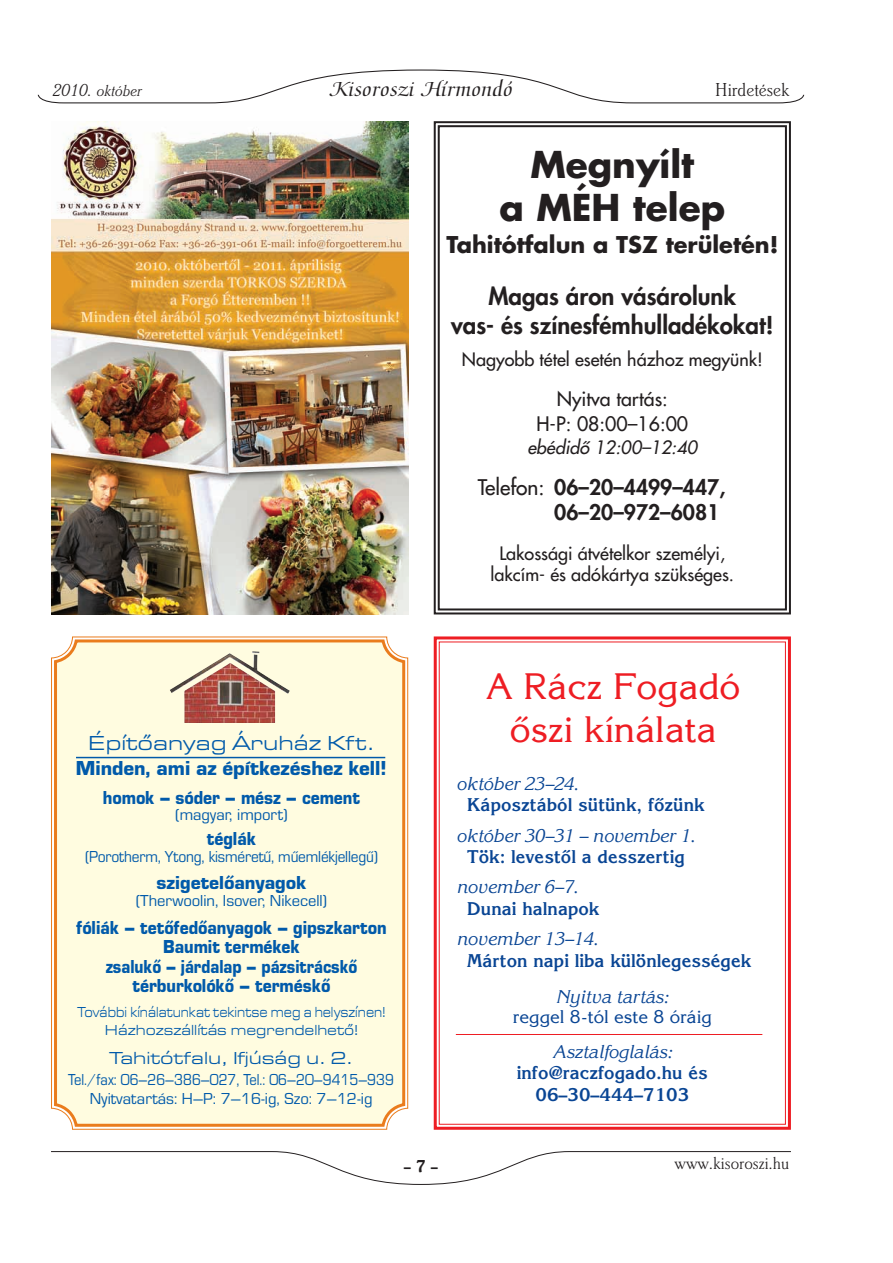
<style>
.page{position:relative;width:893px;height:1263px;background:#fff}
.page>*{position:absolute;margin:0;border:0;box-sizing:border-box;transform-origin:0 0}
.t1{font:36px/43.2px "Korinna H Regular";color:#ee1d23;text-align:center}
.t2{font:36px/43.2px "Futura AH Bold";color:#231f20;text-align:center}
.t3{font:24px/28.8px "Futura AH Heavy";color:#231f20;text-align:center}
.t4{font:22.5px "Futura AH Bold";color:#231f20}
.t5{font:22.5px "Medici Scr Hun";color:#231f20;scale:1.1 1}
.t6{font:21px/25.2px "Futura AH Heavy";color:#231f20;text-align:right}
.t7{font:21px "Eurostyle AH Bold";color:#015aaa}
.t8{font:21px "Eurostyle AH Extended Roman";color:#015aaa}
.t9{font:19.5px/19.5px "Eurostyle AH Bold";color:#015aaa;text-align:center;scale:.9 1}
.t10{font:19.5px/24.6px "Futura AH";color:#231f20;text-align:center}
.t11{font:19.5px "Eurostyle AH Bold";color:#015aaa}
.t12{font:19.5px "Brighton TCE Ligh";color:#231f20}
.t13{font:18px/21.6px "Korinna H Bold";color:#094594;text-align:center}
.t14{font:18px "Korinna H Kursiv";color:#094594}
.t15{font:18px/21.6px "Futura AH";color:#231f20;text-align:center}
.t16{font:18px "Eurostyle AH Extended Roman";color:#015aaa}
.t17{font:18px "Korinna H Regular";color:#094594}
.t18{font:18px "Futura AH Italic";color:#231f20}
.t19{font:18px "Brighton TCE Ligh";color:#231f20}
.t20{font:700 18px "Brighton TCE";color:#231f20}
.t21{font:16.5px/19.8px "Eurostyle AH Roman";color:#015aaa;text-align:center;scale:.88 1}
.t22{font:16.5px "Eurostyle AH Roman";color:#015aaa}
.t23{font:16.5px "Eurostyle AH Roman";color:#015aaa;scale:.93 1}
.t24{font:16.5px "Brighton TCE Ligh Ital";color:#231f20}
.t25{font:15px/18px "Eurostyle AH Extended Roman";color:#015aaa;text-align:center;scale:.75 1}
.s1{font-size:18px}
.s2{font-family:"Futura AH"}
</style>
<div class="page">
<svg style="left:37px;top:69px;width:768px;height:35px"></svg>
<svg style="left:51px;top:1151px;width:740px;height:34px"></svg>
<div style="left:53px;top:638px;width:354px;height:491px;background:#fffce0"></div>
<hr style="left:76px;top:757px;width:309px;height:1px;background:#015aaa">
<img style="left:170px;top:651px;width:120px;height:72px">
<img style="left:51px;top:121px;width:357px;height:493px">
<div style="left:434px;top:121px;width:357px;height:493px;border:2px solid #231f20"></div>
<div style="left:438px;top:125px;width:349px;height:485px;border:2px solid #231f20"></div>
<div style="left:434px;top:636px;width:357px;height:494px;border:3px solid #ee1d23"></div>
<hr style="left:456px;top:1034px;width:306px;height:1px;background:#ee1d23">
<p class="t24" style="left:53px;top:81px;width:91px"><span class="s1">2010.</span> október</p>
<p class="t5" style="left:329px;top:75px;width:168px">Kisoroszi Hírmondó</p>
<p class="t12" style="left:715px;top:78px;width:76px">Hirdetések</p>
<h1 class="t2" style="left:500px;top:144px;width:227px">Megnyílt<br>a MÉH telep</h1>
<p class="t4" style="left:446px;top:232px;width:333px">Tahitótfalun a TSZ területén!</p>
<p class="t3" style="left:451px;top:282px;width:324px">Magas áron vásárolunk<br>vas- és színesfémhulladékokat!</p>
<p class="t15" style="left:462px;top:349px;width:302px">Nagyobb tétel esetén házhoz megyünk!</p>
<p class="t10" style="left:536px;top:387px;width:153px">Nyitva tartás:<br>H-P: 08:00–16:00</p>
<p class="t18" style="left:527px;top:437px;width:171px">ebédidô 12:00–12:40</p>
<p class="t6" style="left:478px;top:475px;width:249px"><span class="s2">Telefon:</span> 06–20–4499–447,<br>06–20–972–6081</p>
<p class="t15" style="left:491px;top:543px;width:245px">Lakossági átvételkor személyi, lakcím- és adókártya szükséges.</p>
<p class="t8" style="left:88px;top:730px;width:288px">Építôanyag Áruház Kft.</p>
<p class="t7" style="left:76px;top:756px;width:313px">Minden, ami az építkezéshez kell!</p>
<p class="t9" style="left:103px;top:787px;width:287px">homok – sóder – mész – cement</p>
<p class="t22" style="left:175px;top:805px;width:114px">(magyar, import)</p>
<p class="t9" style="left:207px;top:829px;width:56px">téglák</p>
<p class="t23" style="left:85px;top:846px;width:316px">(Porotherm, Ytong, kisméretû, mûemlékjellegû)</p>
<p class="t11" style="left:157px;top:871px;width:151px">szigetelôanyagok</p>
<p class="t22" style="left:136px;top:890px;width:193px">(Therwoolin, Isover, Nikecell)</p>
<p class="t9" style="left:76px;top:917px;width:347px">fóliák – tetôfedôanyagok – gipszkarton<br>Baumit termékek<br>zsalukô – járdalap – pázsitrácskô térburkolókô – terméskô</p>
<p class="t25" style="left:78px;top:1002px;width:412px">További kínálatunkat tekintse meg a helyszínen!<br>Házhozszállítás megrendelhetô!</p>
<p class="t16" style="left:109px;top:1047px;width:245px">Tahitótfalu, Ifjúság u. 2.</p>
<p class="t21" style="left:68px;top:1069px;width:372px">Tel./fax: 06–26–386–027, Tel.: 06–20–9415–939<br>Nyitvatartás: H–P: 7–16-ig, Szo: 7–12-ig</p>
<h1 class="t1" style="left:486px;top:665px;width:256px">A Rácz Fogadó ôszi kínálata</h1>
<p class="t14" style="left:456px;top:773px;width:124px">október 23–24.</p>
<p class="t13" style="left:467px;top:794px;width:239px">Káposztából sütünk, fôzünk</p>
<p class="t14" style="left:456px;top:825px;width:240px">október 30–31 – november 1.</p>
<p class="t13" style="left:467px;top:846px;width:219px">Tök: levestôl a desszertig</p>
<p class="t14" style="left:456px;top:876px;width:123px">november 6–7.</p>
<p class="t13" style="left:467px;top:898px;width:134px">Dunai halnapok</p>
<p class="t14" style="left:456px;top:928px;width:143px">november 13–14.</p>
<p class="t13" style="left:467px;top:949px;width:285px">Márton napi liba különlegességek</p>
<p class="t14" style="left:556px;top:986px;width:114px">Nyitva tartás:</p>
<p class="t17" style="left:513px;top:1006px;width:200px">reggel 8-tól este 8 óráig</p>
<p class="t14" style="left:553px;top:1041px;width:121px">Asztalfoglalás:</p>
<p class="t13" style="left:517px;top:1062px;width:193px">info@raczfogado.hu és<br>06–30–444–7103</p>
<p class="t20" style="left:403px;top:1155px;width:36px">–7–</p>
<p class="t19" style="left:675px;top:1152px;width:116px">www.kisoroszi.hu</p>
</div>
